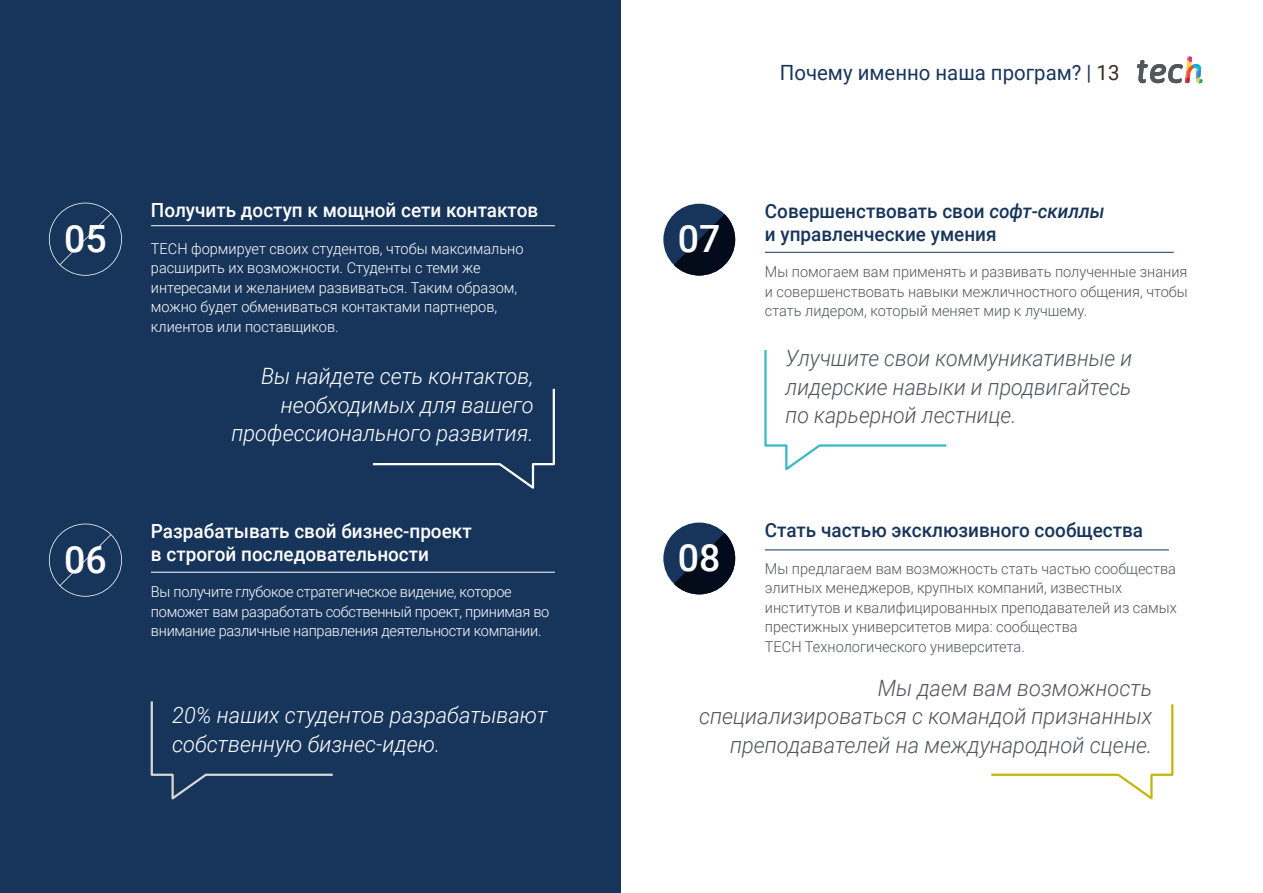
<style>
.page{position:relative;width:1263px;height:893px;background:#fff}
.page>*{position:absolute;margin:0;border:0;box-sizing:border-box;transform-origin:0 0}
.t1{font:500 37.5px "Roboto";color:#fff}
.t2{font:italic 300 22.5px/28.5px "Roboto";color:#fff;text-align:right}
.t3{font:italic 300 22.5px/28.5px "Roboto";color:#52555b;text-align:right}
.t4{font:italic 300 22.5px/28.5px "Roboto";color:#52555b;text-align:justify;scale:.95 1}
.t5{font:21px "Roboto";color:#1a355c}
.t6{font:500 19.5px/22.5px "Roboto";color:#fff}
.t7{font:500 19.5px/22.5px "Roboto";color:#17355b}
.t8{font:300 15px/19.5px "Roboto";color:#52555b;text-align:justify}
.t9{font:300 15px/19.5px "Roboto";letter-spacing:-.01em;color:#fff}
.s1{color:#312e20}
.s2{font-style:italic}
</style>
<div class="page">
<div style="left:0;top:0;width:621px;height:893px;background:#17355b"></div>
<hr style="left:151px;top:225px;width:404px;height:1px;background:#fff">
<hr style="left:765px;top:252px;width:409px;height:1px;background:#17355b">
<svg style="left:372px;top:388px;width:183px;height:101px"></svg>
<hr style="left:151px;top:572px;width:404px;height:1px;background:#fff">
<hr style="left:765px;top:549px;width:404px;height:1px;background:#17355b">
<svg style="left:150px;top:701px;width:183px;height:99px"></svg>
<svg style="left:49px;top:203px;width:73px;height:73px"></svg>
<svg style="left:49px;top:524px;width:73px;height:73px"></svg>
<svg style="left:764px;top:350px;width:183px;height:121px"></svg>
<svg style="left:991px;top:704px;width:183px;height:96px"></svg>
<div style="left:663px;top:204px;width:72px;height:71px;background:#17355b;border-radius:50%"></div>
<svg style="left:674px;top:214px;width:61px;height:61px"></svg>
<div style="left:663px;top:523px;width:72px;height:71px;background:#17355b;border-radius:50%"></div>
<svg style="left:674px;top:533px;width:61px;height:61px"></svg>
<svg style="left:1137px;top:57px;width:65px;height:27px"></svg>
<h1 class="t1" style="left:64px;top:212px;width:44px">05</h1>
<h1 class="t1" style="left:64px;top:533px;width:44px">06</h1>
<h3 class="t6" style="left:151px;top:198px;width:389px">Получить доступ к мощной сети контактов</h3>
<p class="t9" style="left:151px;top:238px;width:374px">TECH формирует своих студентов, чтобы максимально расширить их возможности. Студенты с теми же интересами и желанием развиваться. Таким образом, можно будет обмениваться контактами партнеров, клиентов или поставщиков.</p>
<h2 class="t2" style="left:231px;top:361px;width:304px">Вы найдете сеть контактов, необходимых для вашего профессионального развития.</h2>
<h3 class="t6" style="left:151px;top:519px;width:322px">Разрабатывать свой бизнес-проект в строгой последовательности</h3>
<p class="t9" style="left:151px;top:582px;width:400px">Вы получите глубокое стратегическое видение, которое поможет вам разработать собственный проект, принимая во внимание различные направления деятельности компании.</p>
<h2 class="t2" style="left:172px;top:700px;width:377px;text-align:left">20% наших студентов разрабатывают собственную бизнес-идею.</h2>
<h3 class="t5" style="left:780px;top:58px;width:341px">Почему именно наша програм? | <span class="s1">13</span></h3>
<h1 class="t1" style="left:678px;top:213px;width:44px">07</h1>
<h1 class="t1" style="left:678px;top:532px;width:44px">08</h1>
<h3 class="t7" style="left:765px;top:199px;width:341px">Совершенствовать свои <span class="s2">софт-скиллы </span>и управленческие умения</h3>
<p class="t8" style="left:765px;top:262px;width:424px">Мы помогаем вам применять и развивать полученные знания и совершенствовать навыки межличностного общения, чтобы стать лидером, который меняет мир к лучшему.</p>
<h2 class="t4" style="left:786px;top:343px;width:366px">Улучшите свои коммуникативные и лидерские навыки и продвигайтесь по карьерной лестнице.</h2>
<h3 class="t7" style="left:765px;top:518px;width:380px">Стать частью эксклюзивного сообщества</h3>
<p class="t8" style="left:765px;top:558px;width:413px;text-align:left">Мы предлагаем вам возможность стать частью сообщества элитных менеджеров, крупных компаний, известных институтов и квалифицированных преподавателей из самых престижных университетов мира: сообщества<br>TECH Технологического университета.</p>
<h2 class="t3" style="left:699px;top:673px;width:455px">Мы даем вам возможность специализироваться с командой признанных преподавателей на международной сцене.</h2>
</div>
